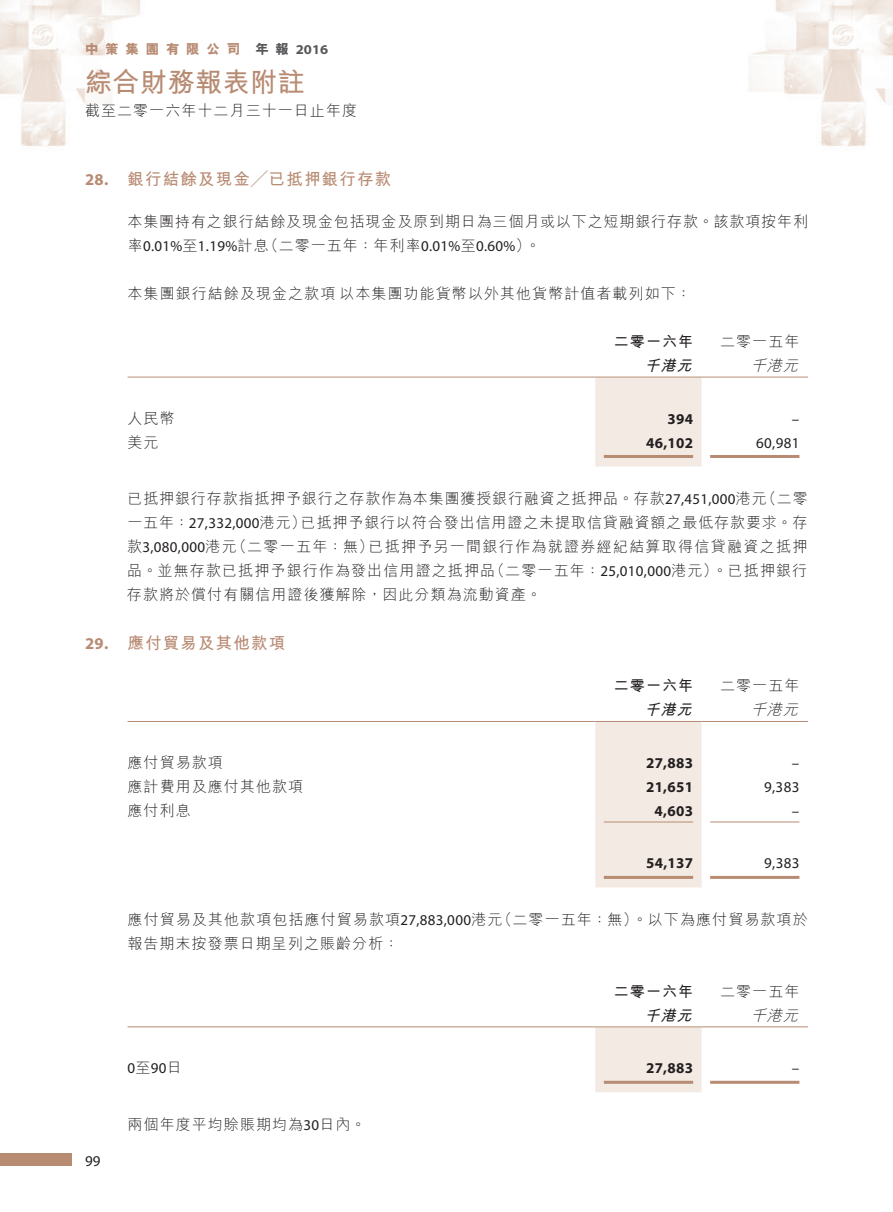
<style>
.page{position:relative;width:893px;height:1212px;background:#fff}
.page>*{position:absolute;margin:0;border:0;box-sizing:border-box;transform-origin:0 0}
.t1{font:700 27px "M Hei HK";letter-spacing:.02em;color:#b88b73}
.t2{font:700 16.5px "M Hei HK";letter-spacing:.07em;color:#b88b73}
.t3{font:700 16.5px "Myriad Pro";color:#b88b73}
.t4{font:300 15px/24px "M Hei HK";letter-spacing:.07em;color:#231f20}
.t5{font:15px "Myriad Pro";letter-spacing:.02em;color:#231f20}
.t6{font:700 15px "Myriad Pro";letter-spacing:.02em;color:#231f20}
.t7{font:700 15px "M Hei HK";letter-spacing:.07em;color:#231f20}
.t8{font:italic 300 15px "M Hei HK";color:#231f20}
.t9{font:italic 700 15px "M Hei HK";color:#231f20}
.t10{font:800 13.5px "M Hei HK";color:#b88b73}
.t11{font:700 semi-expanded 13.5px "Myriad Pro";color:#57585a}
.t12{font:800 13.5px "M Hei HK";color:#57585a}
.s1{font-family:"Myriad Pro";font-weight:400}
.s2{font-family:"M Hei HK";font-weight:300}
</style>
<div class="page">
<img style="left:0;top:0;width:668px;height:1028px">
<img style="left:668px;top:0;width:225px;height:1084px">
<div style="left:0;top:1153px;width:72px;height:13px;background:#b88b73"></div>
<div style="left:595px;top:378px;width:107px;height:88px;background:#f2eae3"></div>
<hr style="left:128px;top:377px;width:467px;height:1px;background:#b88b73">
<hr style="left:595px;top:377px;width:107px;height:1px;background:#b88b73">
<hr style="left:702px;top:377px;width:106px;height:1px;background:#b88b73">
<hr style="left:604px;top:455px;width:89px;height:3px;background:#b88b73">
<hr style="left:710px;top:455px;width:89px;height:3px;background:#b88b73">
<div style="left:595px;top:722px;width:107px;height:165px;background:#f2eae3"></div>
<hr style="left:128px;top:721px;width:467px;height:1px;background:#b88b73">
<hr style="left:595px;top:721px;width:107px;height:1px;background:#b88b73">
<hr style="left:702px;top:721px;width:106px;height:1px;background:#b88b73">
<hr style="left:604px;top:822px;width:89px;height:1px;background:#b88b73">
<hr style="left:710px;top:822px;width:89px;height:1px;background:#b88b73">
<hr style="left:604px;top:876px;width:89px;height:3px;background:#b88b73">
<hr style="left:710px;top:876px;width:89px;height:3px;background:#b88b73">
<div style="left:595px;top:1027px;width:107px;height:65px;background:#f2eae3"></div>
<hr style="left:128px;top:1026px;width:467px;height:1px;background:#b88b73">
<hr style="left:595px;top:1026px;width:107px;height:1px;background:#b88b73">
<hr style="left:702px;top:1026px;width:106px;height:1px;background:#b88b73">
<hr style="left:604px;top:1081px;width:89px;height:3px;background:#b88b73">
<hr style="left:710px;top:1081px;width:89px;height:3px;background:#b88b73">
<p class="t10" style="left:166px;top:40px;width:15px">有</p>
<p class="t10" style="left:105px;top:40px;width:15px">策</p>
<p class="t10" style="left:126px;top:40px;width:15px">集</p>
<p class="t12" style="left:255px;top:40px;width:35px">年報</p>
<p class="t10" style="left:207px;top:40px;width:15px">公</p>
<p class="t10" style="left:85px;top:40px;width:15px">中</p>
<h1 class="t1" style="left:85px;top:63px;width:221px">綜合財務報表附註</h1>
<p class="t4" style="left:85px;top:98px;width:274px">截至二零一六年十二月三十一日止年度</p>
<p class="t10" style="left:227px;top:40px;width:15px">司</p>
<p class="t10" style="left:186px;top:40px;width:15px">限</p>
<p class="t10" style="left:146px;top:40px;width:15px">團</p>
<p class="t11" style="left:296px;top:40px;width:34px">2016</p>
<p class="t3" style="left:85px;top:168px;width:25px">28.</p>
<p class="t3" style="left:85px;top:633px;width:25px">29.</p>
<p class="t5" style="left:85px;top:1151px;width:17px">99</p>
<p class="t2" style="left:128px;top:167px;width:265px">銀行結餘及現金╱已抵押銀行存款</p>
<p class="t4" style="left:525px;top:209px;width:284px;text-indent:-398px">本集團持有之銀行結餘及現金包括現金及原到期日為三個月或以下之短期銀行存款。該款項按年利。</p>
<p class="t4" style="left:263px;top:233px;width:269px">（二零一五年：年利率<span class="s1">0.01%</span>至<span class="s1">0.60%</span>(</p>
<p class="t5" style="left:128px;top:237px;width:142px"><span class="s2">率</span>0.01%<span class="s2">至</span>1.19%<span class="s2">計息</span></p>
<p class="t4" style="left:128px;top:281px;width:565px">本集團銀行結餘及現金之款項以本集團功能貨幣以外其他貨幣計值者載列如下：</p>
<p class="t4" style="left:128px;top:405px;width:49px">人民幣</p>
<p class="t4" style="left:128px;top:429px;width:33px">美元</p>
<p class="t7" style="left:614px;top:331px;width:81px">二零一六年</p>
<p class="t4" style="left:720px;top:329px;width:81px">二零一五年</p>
<p class="t9" style="left:644px;top:355px;width:54px">千港元</p>
<p class="t8" style="left:751px;top:355px;width:54px">千港元</p>
<p class="t6" style="left:667px;top:409px;width:27px">394</p>
<p class="t5" style="left:792px;top:409px;width:9px">–</p>
<p class="t6" style="left:646px;top:433px;width:49px">46,102</p>
<p class="t5" style="left:756px;top:433px;width:45px">60,981</p>
<p class="t4" style="left:761px;top:486px;width:48px">（二零</p>
<p class="t4" style="left:301px;top:486px;width:508px;text-indent:-173px">已抵押銀行存款指抵押予銀行之存款作為本集團獲授銀行融資之抵押品。存款<span class="s1">27,451,000</span>港元<br>已抵押予銀行以符合發出信用證之未提取信貸融資額之最低存款要求。存</p>
<p class="t5" style="left:127px;top:514px;width:180px"><span class="s2">一五年：</span>27,332,000<span class="s2">港元）</span></p>
<p class="t4" style="left:368px;top:534px;width:440px">已抵押予另一間銀行作為就證券經紀結算取得信貸融資之抵押</p>
<p class="t4" style="left:232px;top:534px;width:143px">（二零一五年：無）</p>
<p class="t5" style="left:127px;top:538px;width:111px"><span class="s2">款</span>3,080,000<span class="s2">港元</span></p>
<p class="t4" style="left:490px;top:558px;width:319px">（二零一五年：<span class="s1">25,010,000</span>港元）。已抵押銀行</p>
<p class="t4" style="left:127px;top:558px;width:416px">品。並無存款已抵押予銀行作為發出信用證之抵押品<br>存款將於償付有關信用證後獲解除，因此分類為流動資產。</p>
<p class="t2" style="left:128px;top:631px;width:159px">應付貿易及其他款項</p>
<p class="t7" style="left:614px;top:675px;width:81px">二零一六年</p>
<p class="t4" style="left:720px;top:673px;width:81px">二零一五年</p>
<p class="t9" style="left:644px;top:699px;width:54px">千港元</p>
<p class="t8" style="left:751px;top:699px;width:54px">千港元</p>
<p class="t4" style="left:128px;top:750px;width:97px">應付貿易款項</p>
<p class="t6" style="left:646px;top:753px;width:49px">27,883</p>
<p class="t5" style="left:792px;top:754px;width:9px">–</p>
<p class="t4" style="left:128px;top:774px;width:177px">應計費用及應付其他款項</p>
<p class="t6" style="left:646px;top:777px;width:49px">21,651</p>
<p class="t5" style="left:764px;top:778px;width:37px">9,383</p>
<p class="t4" style="left:127px;top:798px;width:65px">應付利息</p>
<p class="t6" style="left:655px;top:801px;width:40px">4,603</p>
<p class="t5" style="left:792px;top:802px;width:9px">–</p>
<p class="t6" style="left:646px;top:854px;width:49px">54,137</p>
<p class="t5" style="left:764px;top:854px;width:37px">9,383</p>
<p class="t4" style="left:127px;top:907px;width:377px">應付貿易及其他款項包括應付貿易款項<span class="s1">27,883,000</span>港元報告期末按發票日期呈列之賬齡分析：</p>
<p class="t4" style="left:497px;top:907px;width:312px">（二零一五年：無）。以下為應付貿易款項於</p>
<p class="t5" style="left:128px;top:1059px;width:56px"><span class="s2">至</span>0 90<span class="s2">日</span></p>
<p class="t4" style="left:128px;top:1111px;width:240px">兩個年度平均賒賬期均為<span class="s1">30</span>日內。</p>
<p class="t7" style="left:614px;top:980px;width:81px">二零一六年</p>
<p class="t4" style="left:720px;top:979px;width:81px">二零一五年</p>
<p class="t9" style="left:644px;top:1004px;width:54px">千港元</p>
<p class="t8" style="left:751px;top:1005px;width:54px">千港元</p>
<p class="t6" style="left:646px;top:1058px;width:49px">27,883</p>
<p class="t5" style="left:792px;top:1059px;width:9px">–</p>
</div>
